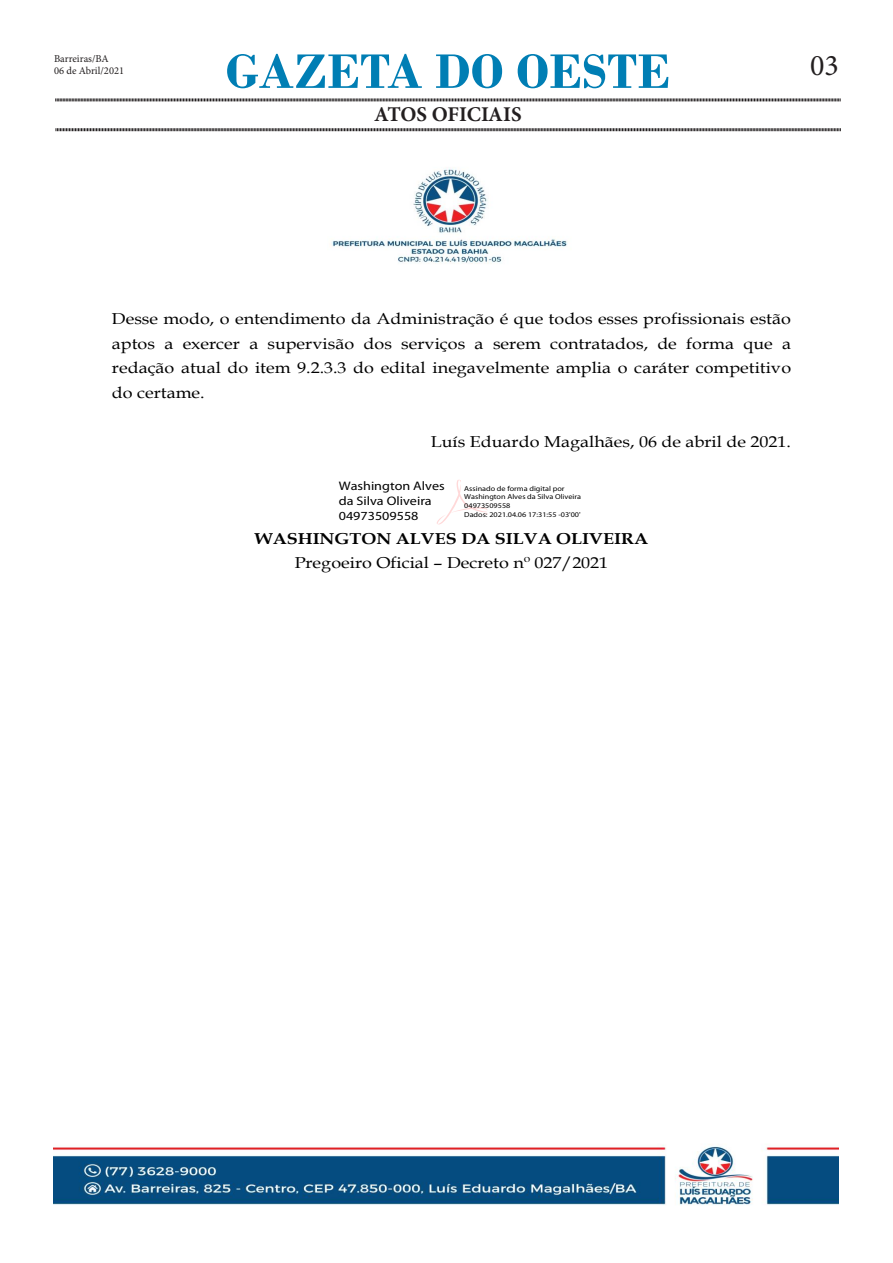
<style>
.page{position:relative;width:893px;height:1263px;background:#fff}
.page>*{position:absolute;margin:0;border:0;box-sizing:border-box;transform-origin:0 0}
.t1{font:700 51px "Bodoni";color:#007eb4}
.t2{font:30px "Minion Pro";color:#231f20}
.t3{font:700 21px "Minion Pro";letter-spacing:-.005em;color:#231f20}
.t4{font:15.75px/24.5px "Book Antiqua";color:#000;text-align:justify;scale:1.14 1}
.t5{font:12.45px/14.9px "Myriad Pro";color:#000;scale:1.14 1}
.t6{font:10.5px "Minion Pro";color:#231f20}
.t7{font:7.2px/8.6px "Myriad Pro";color:#000;scale:1.14 1}
.s1{font-weight:700}
</style>
<div class="page">
<svg style="left:55px;top:98px;width:786px;height:4px;background:#908e8e"></svg>
<svg style="left:55px;top:128px;width:786px;height:4px;background:#908e8e"></svg>
<img style="left:331px;top:168px;width:236px;height:96px">
<img style="left:54px;top:1145px;width:785px;height:60px">
<svg style="left:437px;top:480px;width:50px;height:44px"></svg>
<p class="t1" style="left:226px;top:41px;width:446px">GAZETA DO OESTE</p>
<p class="t3" style="left:374px;top:100px;width:149px">ATOS OFICIAIS</p>
<p class="t6" style="left:54px;top:51px;width:56px">Barreiras/BA</p>
<p class="t6" style="left:54px;top:64px;width:72px">06 de Abril/2021</p>
<p class="t2" style="left:810px;top:46px;width:30px">03</p>
<p class="t4" style="left:112px;top:306px;width:597px">Desse modo, o entendimento da Administração é que todos esses profissionais estão aptos a exercer a supervisão dos serviços a serem contratados, de forma que a redação atual do item 9.2.3.3 do edital inegavelmente amplia o caráter competitivo do certame.</p>
<p class="t4" style="left:431px;top:429px;width:317px">Luís Eduardo Magalhães, 06 de abril de 2021.</p>
<p class="t5" style="left:339px;top:478px;width:94px">Washington Alves da Silva Oliveira<br>04973509558</p>
<p class="t7" style="left:464px;top:484px;width:104px">Assinado de forma digital por<br>Washington Alves da Silva Oliveira<br>04973509558<br>Dados: 2021.04.06 17:31:55 -03'00'</p>
<p class="t4" style="left:255px;top:526px;width:346px;text-align:center"><span class="s1">WASHINGTON ALVES DA SILVA OLIVEIRA<br></span>Pregoeiro Oficial – Decreto nº 027/2021</p>
</div>
